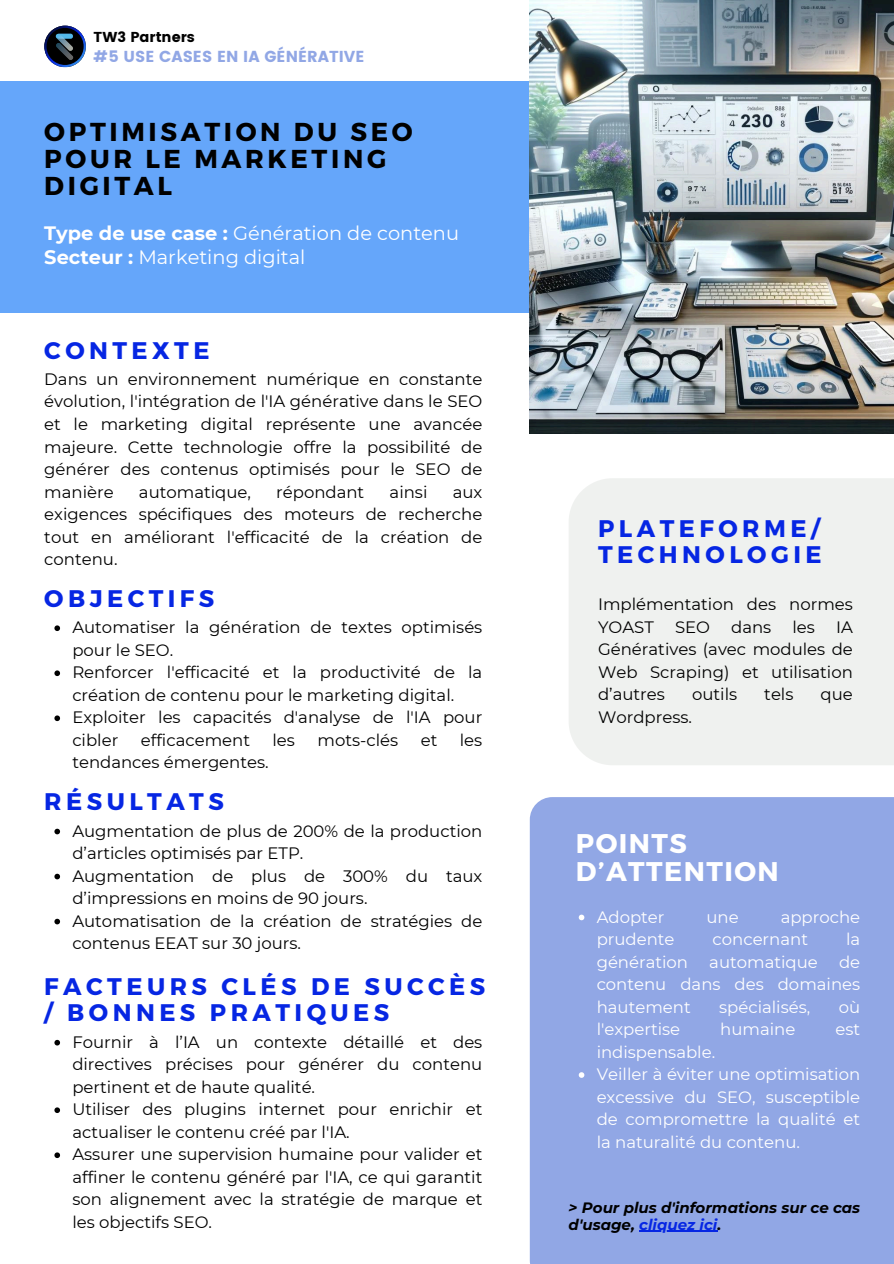
<style>
.page{position:relative;width:894px;height:1264px;background:#fff}
.page>*{position:absolute;margin:0;border:0;box-sizing:border-box;transform-origin:0 0}
.t1{font:700 27px/28.2px "Montserrat";letter-spacing:.055em;color:#fff}
.t2{font:700 25.95px/27px "Montserrat";letter-spacing:.14em;color:#000}
.t3{font:700 24px/25.8px "Montserrat";letter-spacing:.185em;color:#0626e3}
.t4{font:19.35px/23.7px "Montserrat";color:#fff}
.t5{font:16.5px/22.5px "Montserrat";color:#000}
.t6{font:16.5px/22.5px "Montserrat";color:#fff;text-align:justify}
.t7{font:15.9px "Poppins";color:#91a7e5}
.t8{font:italic 700 15px/17px "Montserrat";color:#000}
.t9{font:14.4px "Poppins";color:#000}
.s1{font-weight:700}
.s2{color:#0626e3}
</style>
<div class="page">
<div style="left:0;top:82px;width:614px;height:231px;background:#65a6fa"></div>
<img style="left:529px;top:0;width:364px;height:433px">
<div style="left:569px;top:478px;width:324px;height:287px;background:#eff1ef"></div>
<div style="left:529px;top:797px;width:364px;height:466px;background:#91a7e5"></div>
<svg style="left:54px;top:828px;width:6px;height:6px"></svg>
<svg style="left:54px;top:873px;width:6px;height:6px"></svg>
<svg style="left:54px;top:918px;width:6px;height:6px"></svg>
<svg style="left:54px;top:625px;width:6px;height:6px"></svg>
<svg style="left:54px;top:670px;width:6px;height:6px"></svg>
<svg style="left:54px;top:715px;width:6px;height:6px"></svg>
<svg style="left:578px;top:914px;width:6px;height:6px"></svg>
<svg style="left:578px;top:1072px;width:6px;height:5px"></svg>
<svg style="left:54px;top:1039px;width:6px;height:6px"></svg>
<svg style="left:54px;top:1107px;width:6px;height:5px"></svg>
<svg style="left:54px;top:1152px;width:6px;height:5px"></svg>
<svg style="left:44px;top:26px;width:42px;height:41px"></svg>
<img style="left:52px;top:33px;width:26px;height:26px">
<hr style="left:639px;top:1230px;width:78px;height:1px;background:#0626e3">
<p class="t9" style="left:94px;top:28px;width:103px">TW3 Partners</p>
<p class="t7" style="left:94px;top:47px;width:272px">#5 USE CASES EN IA GÉNÉRATIVE</p>
<h2 class="t2" style="left:44px;top:117px;width:370px">OPTIMISATION DU SEO<br>POUR LE MARKETING<br>DIGITAL</h2>
<p class="t4" style="left:44px;top:221px;width:416px"><span class="s1">Type de use case :</span> Génération de contenu<br><span class="s1">Secteur :</span> Marketing digital</p>
<h3 class="t3" style="left:44px;top:336px;width:167px">CONTEXTE</h3>
<p class="t5" style="left:44px;top:368px;width:439px;text-align:justify">Dans un environnement numérique en constante évolution, l'intégration de l'IA générative dans le SEO et le marketing digital représente une avancée majeure. Cette technologie offre la possibilité de générer des contenus optimisés pour le SEO de manière</p>
<p class="t5" style="left:139px;top:480px;width:113px">automatique,</p>
<p class="t5" style="left:276px;top:480px;width:90px">répondant</p>
<p class="t5" style="left:389px;top:480px;width:39px">ainsi</p>
<p class="t5" style="left:44px;top:480px;width:439px;text-align:justify;text-indent:408px">aux exigences spécifiques des moteurs de recherche tout en améliorant l'efficacité de la création de contenu.</p>
<h3 class="t3" style="left:44px;top:584px;width:171px">OBJECTIFS</h3>
<p class="t5" style="left:72px;top:616px;width:411px">Automatiser la génération de textes optimisés pour le SEO.<br>Renforcer l'efficacité et la productivité de la création de contenu pour le marketing digital.<br>Exploiter les capacités d'analyse de l'IA pour cibler</p>
<p class="t5" style="left:141px;top:728px;width:111px">efficacement</p>
<p class="t5" style="left:272px;top:728px;width:24px">les</p>
<p class="t5" style="left:317px;top:728px;width:82px">mots-clés</p>
<p class="t5" style="left:420px;top:728px;width:18px">et</p>
<p class="t5" style="left:460px;top:728px;width:24px">les</p>
<p class="t5" style="left:72px;top:751px;width:198px">tendances émergentes.</p>
<h3 class="t3" style="left:44px;top:787px;width:181px">RÉSULTATS</h3>
<p class="t5" style="left:72px;top:819px;width:411px">Augmentation de plus de 200% de la production d’articles optimisés par ETP.<br>Augmentation de plus de 300% du taux d’impressions en moins de 90 jours.<br>Automatisation de la création de stratégies de contenus EEAT sur 30 jours.</p>
<h3 class="t3" style="left:44px;top:972px;width:442px">FACTEURS CLÉS DE SUCCÈS / BONNES PRATIQUES</h3>
<p class="t5" style="left:72px;top:1030px;width:411px">Fournir à l’IA un contexte détaillé et des directives précises pour générer du contenu pertinent et de haute qualité.<br>Utiliser des plugins internet pour enrichir et actualiser le contenu créé par l'IA.<br>Assurer une supervision humaine pour valider et affiner le contenu généré par l'IA, ce qui garantit son alignement avec la stratégie de marque et les objectifs SEO.</p>
<h3 class="t3" style="left:598px;top:514px;width:225px">PLATEFORME/<br>TECHNOLOGIE</h3>
<p class="t5" style="left:598px;top:593px;width:256px">Implémentation des normes<br>YOAST</p>
<p class="t5" style="left:674px;top:615px;width:37px">SEO</p>
<p class="t5" style="left:731px;top:615px;width:42px">dans</p>
<p class="t5" style="left:792px;top:615px;width:24px">les</p>
<p class="t5" style="left:598px;top:615px;width:256px;text-align:justify;text-indent:238px">IA Génératives (avec modules de Web Scraping) et utilisation d’autres</p>
<p class="t5" style="left:692px;top:683px;width:47px">outils</p>
<p class="t5" style="left:764px;top:683px;width:31px">tels</p>
<p class="t5" style="left:820px;top:683px;width:34px">que</p>
<p class="t5" style="left:598px;top:705px;width:95px">Wordpress.</p>
<h1 class="t1" style="left:575px;top:827px;width:204px">POINTS<br>D’ATTENTION</h1>
<p class="t6" style="left:596px;top:905px;width:69px">Adopter</p>
<p class="t6" style="left:706px;top:905px;width:34px">une</p>
<p class="t6" style="left:780px;top:905px;width:81px">approche</p>
<p class="t6" style="left:596px;top:927px;width:79px">prudente</p>
<p class="t6" style="left:712px;top:927px;width:97px">concernant</p>
<p class="t6" style="left:845px;top:927px;width:16px">la</p>
<p class="t6" style="left:596px;top:950px;width:93px">génération</p>
<p class="t6" style="left:709px;top:950px;width:110px">automatique</p>
<p class="t6" style="left:596px;top:950px;width:265px;text-indent:242px">de contenu dans des domaines hautement</p>
<p class="t6" style="left:719px;top:995px;width:93px">spécialisés,</p>
<p class="t6" style="left:838px;top:995px;width:23px">où</p>
<p class="t6" style="left:596px;top:1017px;width:85px">l'expertise</p>
<p class="t6" style="left:720px;top:1017px;width:77px">humaine</p>
<p class="t6" style="left:835px;top:1017px;width:26px">est</p>
<p class="t6" style="left:596px;top:1040px;width:265px;text-align:left">indispensable.<br>Veiller à éviter une optimisation excessive du SEO, susceptible de compromettre la qualité et la naturalité du contenu.</p>
<p class="t8" style="left:568px;top:1198px;width:293px">&gt; Pour plus d'informations sur ce cas d'usage, <span class="s2">cliquez ici</span>.</p>
</div>
